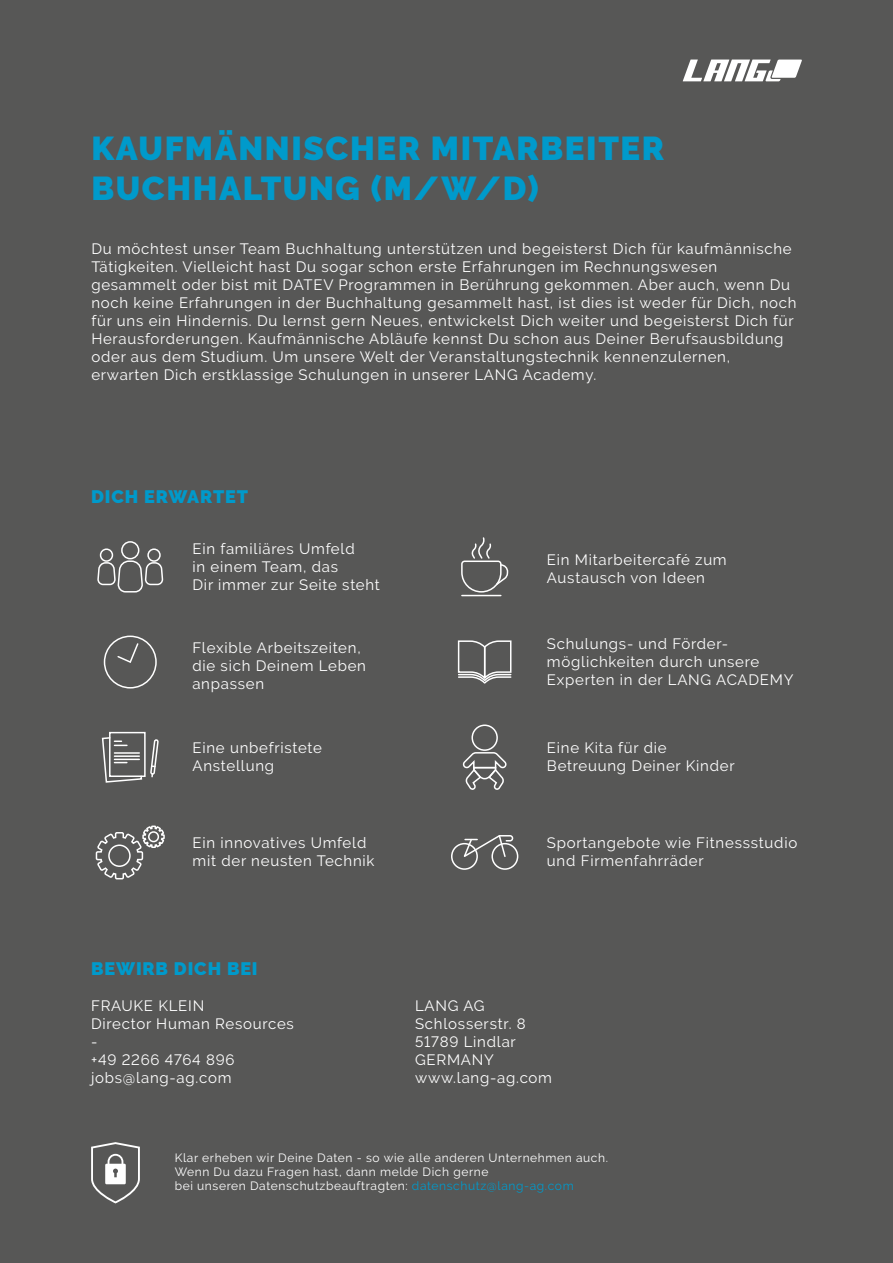
<style>
.page{position:relative;width:893px;height:1263px;background:#575756}
.page>*{position:absolute;margin:0;border:0;box-sizing:border-box;transform-origin:0 0}
.t1{font:900 33px/39.6px "Raleway";letter-spacing:.05em;color:#009acb}
.t2{font:900 18px "Raleway";letter-spacing:.05em;color:#009acb}
.t3{font:15px/18px "Raleway";letter-spacing:.05em;color:#fff}
.t4{font:12px/14.4px "Raleway";letter-spacing:.05em;color:#fff}
.s1{color:#009acb}
</style>
<div class="page">
<svg style="left:683px;top:60px;width:119px;height:21px"></svg>
<div style="left:121px;top:541px;width:18px;height:18px;border:2px solid #fff;border-radius:50%"></div>
<div style="left:100px;top:548px;width:13px;height:14px;border:2px solid #fff;border-radius:50%"></div>
<div style="left:147px;top:548px;width:14px;height:14px;border:2px solid #fff;border-radius:50%"></div>
<svg style="left:98px;top:560px;width:66px;height:33px"></svg>
<div style="left:104px;top:635px;width:53px;height:53px;border:2px solid #fff;border-radius:50%"></div>
<svg style="left:117px;top:643px;width:22px;height:20px"></svg>
<div style="left:109px;top:732px;width:37px;height:45px;border:2px solid #fff"></div>
<svg style="left:151px;top:739px;width:8px;height:38px"></svg>
<svg style="left:101px;top:736px;width:42px;height:47px"></svg>
<svg style="left:95px;top:825px;width:70px;height:55px"></svg>
<div style="left:148px;top:831px;width:11px;height:11px;border:2px solid #fff;border-radius:50%"></div>
<hr style="left:462px;top:595px;width:39px;height:1px;background:#fff">
<svg style="left:461px;top:537px;width:48px;height:56px"></svg>
<svg style="left:457px;top:640px;width:55px;height:44px"></svg>
<div style="left:471px;top:724px;width:27px;height:27px;border:2px solid #fff;border-radius:50%"></div>
<svg style="left:462px;top:752px;width:45px;height:38px"></svg>
<div style="left:491px;top:843px;width:27px;height:27px;border:2px solid #fff;border-radius:50%"></div>
<div style="left:451px;top:843px;width:27px;height:27px;border:2px solid #fff;border-radius:50%"></div>
<svg style="left:463px;top:835px;width:51px;height:23px"></svg>
<svg style="left:91px;top:1142px;width:49px;height:61px"></svg>
<h1 class="t1" style="left:91px;top:129px;width:574px">KAUFMÄNNISCHER MITARBEITER<br>BUCHHALTUNG (M/W/D)</h1>
<p class="t3" style="left:91px;top:239px;width:707px">Du möchtest unser Team Buchhaltung unterstützen und begeisterst Dich für kaufmännische Tätigkeiten. Vielleicht hast Du sogar schon erste Erfahrungen im Rechnungswesen gesammelt oder bist mit DATEV Programmen in Berührung gekommen. Aber auch, wenn Du noch keine Erfahrungen in der Buchhaltung gesammelt hast, ist dies ist weder für Dich, noch für uns ein Hindernis. Du lernst gern Neues, entwickelst Dich weiter und begeisterst Dich für Herausforderungen. Kaufmännische Abläufe kennst Du schon aus Deiner Berufsausbildung oder aus dem Studium. Um unsere Welt der Veranstaltungstechnik kennenzulernen, erwarten Dich erstklassige Schulungen in unserer LANG Academy.</p>
<p class="t2" style="left:91px;top:486px;width:158px">DICH ERWARTET</p>
<p class="t3" style="left:192px;top:539px;width:189px">Ein familiäres Umfeld<br>in einem Team, das<br>Dir immer zur Seite steht</p>
<p class="t3" style="left:192px;top:638px;width:175px">Flexible Arbeitszeiten, die sich Deinem Leben anpassen</p>
<p class="t3" style="left:192px;top:739px;width:131px">Eine unbefristete<br>Anstellung</p>
<p class="t3" style="left:192px;top:834px;width:184px">Ein innovatives Umfeld mit der neusten Technik</p>
<p class="t3" style="left:547px;top:551px;width:181px">Ein Mitarbeitercafé zum<br>Austausch von Ideen</p>
<p class="t3" style="left:547px;top:634px;width:248px">Schulungs- und Förder&shy;möglichkeiten durch unsere<br>Experten in der LANG ACADEMY</p>
<p class="t3" style="left:547px;top:739px;width:189px">Eine Kita für die<br>Betreuung Deiner Kinder</p>
<p class="t3" style="left:547px;top:834px;width:252px">Sportangebote wie Fitnessstudio und Firmenfahrräder</p>
<p class="t2" style="left:91px;top:958px;width:168px">BEWIRB DICH BEI</p>
<p class="t3" style="left:91px;top:997px;width:115px">FRAUKE KLEIN</p>
<p class="t3" style="left:415px;top:997px;width:71px">LANG AG</p>
<p class="t3" style="left:91px;top:1015px;width:204px">Director Human Resources</p>
<p class="t3" style="left:415px;top:1015px;width:112px">Schlosserstr. 8</p>
<p class="t3" style="left:91px;top:1033px;width:8px">-</p>
<p class="t3" style="left:415px;top:1033px;width:102px">51789 Lindlar</p>
<p class="t3" style="left:91px;top:1051px;width:145px">+49 2266 4764 896</p>
<p class="t3" style="left:415px;top:1051px;width:80px">GERMANY</p>
<p class="t3" style="left:91px;top:1069px;width:142px">jobs@lang-ag.com</p>
<p class="t3" style="left:415px;top:1069px;width:138px">www.lang-ag.com</p>
<p class="t4" style="left:175px;top:1150px;width:435px">Klar erheben wir Deine Daten - so wie alle anderen Unternehmen auch.<br>Wenn Du dazu Fragen hast, dann melde Dich gerne<br>bei unseren Datenschutzbeauftragten: <span class="s1">datenschutz@lang-ag.com</span></p>
</div>
